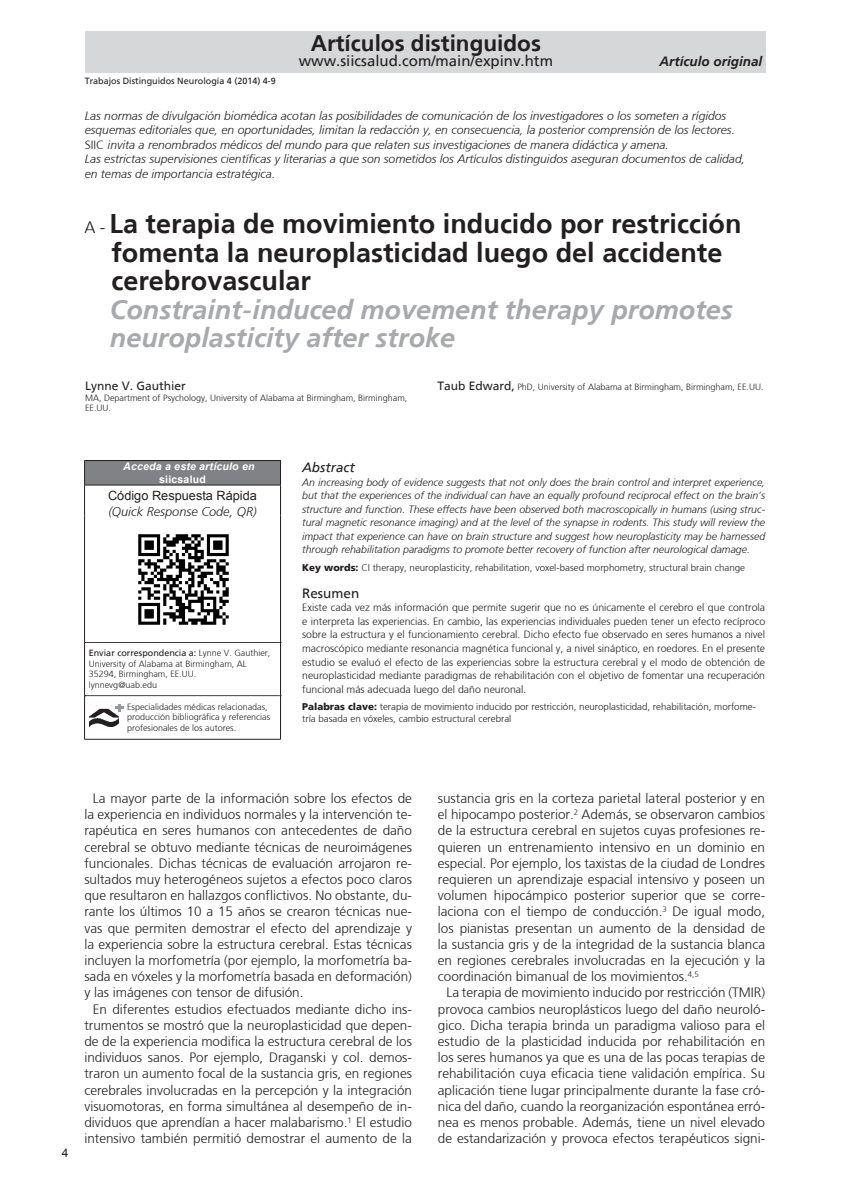
<style>
.page{position:relative;width:851px;height:1191px;background:#fff}
.page>*{position:absolute;margin:0;border:0;box-sizing:border-box;transform-origin:0 0}
.t1{font:700 27px/28.5px "Frutiger";color:#231f20}
.t2{font:italic 700 27px/28.5px "Frutiger";color:#a7a9ac}
.t3{font:700 22.5px "Frutiger";color:#231f20}
.t4{font:15px "Frutiger";color:#231f20}
.t5{font:300 13.5px/16.2px "Frutiger";color:#231f20;text-align:justify}
.t6{font:italic 700 13.5px "Frutiger";color:#231f20}
.t7{font:italic 13.5px "Frutiger";color:#231f20}
.t8{font:13.5px "Frutiger";color:#231f20}
.t9{font:italic 300 12.75px "Frutiger";color:#231f20}
.t10{font:12.75px "Arial";color:#231f20}
.t11{font:italic 300 12px/14.4px "Frutiger";color:#231f20}
.t12{font:12px "Frutiger";color:#231f20}
.t13{font:12px "Arial";color:#231f20}
.t14{font:300 10.5px/13.5px "Frutiger";color:#231f20;text-align:justify}
.t15{font:italic 300 10.5px/13.5px "Frutiger";color:#231f20;text-align:justify}
.t16{font:italic 700 10.5px "Arial";letter-spacing:.02em;color:#fff}
.t17{font:700 10.5px "Arial";letter-spacing:.02em;color:#fff}
.t18{font:300 9.75px/12px "Frutiger";color:#231f20}
.t19{font:300 9px/10.5px "Frutiger";color:#231f20}
.t20{font:9px "Frutiger";color:#231f20}
.s1{font-style:normal}
.s2{font-weight:300;font-size:16.5px}
.s3{font-weight:400;font-size:12px}
.s4{font-weight:400}
.s5{font-weight:900}
</style>
<div class="page">
<div style="left:85px;top:31px;width:680px;height:21px;background:#d6d7d9"></div>
<div style="left:85px;top:32px;width:680px;height:41px;background:#d6d7d9"></div>
<div style="left:84px;top:460px;width:196px;height:25px;background:#808285"></div>
<hr style="left:84px;top:485px;width:197px;height:1px;background:#231f20">
<svg style="left:85px;top:642px;width:195px;height:1px"></svg>
<svg style="left:85px;top:695px;width:195px;height:1px"></svg>
<hr style="left:84px;top:460px;width:197px;height:1px;background:#231f20">
<svg style="left:84px;top:461px;width:1px;height:24px"></svg>
<svg style="left:280px;top:461px;width:1px;height:24px"></svg>
<hr style="left:84px;top:485px;width:1px;height:30px;background:#231f20">
<hr style="left:280px;top:485px;width:1px;height:30px;background:#231f20">
<hr style="left:84px;top:515px;width:1px;height:127px;background:#231f20">
<hr style="left:280px;top:515px;width:1px;height:127px;background:#231f20">
<hr style="left:84px;top:642px;width:1px;height:53px;background:#231f20">
<hr style="left:280px;top:642px;width:1px;height:53px;background:#231f20">
<hr style="left:84px;top:695px;width:1px;height:44px;background:#231f20">
<hr style="left:280px;top:695px;width:1px;height:44px;background:#231f20">
<hr style="left:84px;top:739px;width:197px;height:1px;background:#231f20">
<img style="left:138px;top:534px;width:91px;height:91px">
<img style="left:89px;top:719px;width:30px;height:7px">
<img style="left:89px;top:708px;width:30px;height:9px">
<svg style="left:115px;top:704px;width:9px;height:7px"></svg>
<p class="t20" style="left:85px;top:75px;width:193px">Trabajos Distinguidos Neurología 4 (2014) 4-9</p>
<h2 class="t3" style="left:311px;top:30px;width:231px">Artículos distinguidos</h2>
<p class="t4" style="left:299px;top:52px;width:256px">www.siicsalud.com/main/expinv.htm</p>
<p class="t6" style="left:659px;top:53px;width:104px">Artículo original</p>
<p class="t11" style="left:85px;top:109px;width:661px">Las normas de divulgación biomédica acotan las posibilidades de comunicación de los investigadores o los someten a rígidos esquemas editoriales que, en oportunidades, limitan la redacción y, en consecuencia, la posterior comprensión de los lectores.<br><span class="s1">SIIC</span> invita a renombrados médicos del mundo para que relaten sus investigaciones de manera didáctica y amena.<br>Las estrictas supervisiones científicas y literarias a que son sometidos los Artículos distinguidos aseguran documentos de calidad, en temas de importancia estratégica.</p>
<h1 class="t1" style="left:111px;top:209px;width:631px;text-indent:-27px"><span class="s2">A -</span> La terapia de movimiento inducido por restricción fomenta la neuroplasticidad luego del accidente cerebrovascular</h1>
<h1 class="t2" style="left:110px;top:295px;width:624px">Constraint-induced movement therapy promotes neuroplasticity after stroke</h1>
<p class="t12" style="left:85px;top:379px;width:102px">Lynne V. Gauthier</p>
<p class="t19" style="left:85px;top:392px;width:324px">MA, Department of Psychology, University of Alabama at Birmingham, Birmingham,<br>EE.UU.</p>
<p class="t19" style="left:437px;top:382px;width:327px"><span class="s3">Taub Edward,</span> PhD, University of Alabama at Birmingham, Birmingham, EE.UU.</p>
<p class="t16" style="left:123px;top:459px;width:133px">Acceda a este artículo en</p>
<p class="t17" style="left:159px;top:472px;width:48px">siicsalud</p>
<p class="t10" style="left:108px;top:487px;width:150px">Código Respuesta Rápida</p>
<p class="t9" style="left:108px;top:504px;width:150px">(Quick Response Code, QR)</p>
<p class="t19" style="left:89px;top:648px;width:183px"><span class="s4">Enviar correspondencia a:</span> Lynne V. Gauthier,<br>University of Alabama at Birmingham, AL<br>35294, Birmingham, EE.UU.<br>lynnevg@uab.edu</p>
<p class="t19" style="left:127px;top:701px;width:145px">Especialidades médicas relacionadas, producción bibliográfica y referencias profesionales de los autores.</p>
<p class="t7" style="left:302px;top:459px;width:54px">Abstract</p>
<p class="t15" style="left:302px;top:475px;width:464px">An increasing body of evidence suggests that not only does the brain control and interpret experience, but that the experiences of the individual can have an equally profound reciprocal effect on the brain’s structure and function. These effects have been observed both macroscopically in humans (using struc&shy;tural magnetic resonance imaging) and at the level of the synapse in rodents. This study will review the impact that experience can have on brain structure and suggest how neuroplasticity may be harnessed through rehabilitation paradigms to promote better recovery of function after neurological damage.</p>
<p class="t18" style="left:302px;top:561px;width:444px"><span class="s5">Key words:</span> CI therapy, neuroplasticity, rehabilitation, voxel-based morphometry, structural brain change</p>
<p class="t8" style="left:302px;top:585px;width:59px">Resumen</p>
<p class="t14" style="left:302px;top:601px;width:464px">Existe cada vez más información que permite sugerir que no es únicamente el cerebro el que controla e interpreta las experiencias. En cambio, las experiencias individuales pueden tener un efecto recíproco sobre la estructura y el funcionamiento cerebral. Dicho efecto fue observado en seres humanos a nivel macroscópico mediante resonancia magnética funcional y, a nivel sináptico, en roedores. En el presente estudio se evaluó el efecto de las experiencias sobre la estructura cerebral y el modo de obtención de neuroplasticidad mediante paradigmas de rehabilitación con el objetivo de fomentar una recuperación funcional más adecuada luego del daño neuronal.</p>
<p class="t18" style="left:302px;top:701px;width:455px"><span class="s5">Palabras clave:</span> terapia de movimiento inducido por restricción, neuroplasticidad, rehabilitación, morfome&shy;tría basada en vóxeles, cambio estructural cerebral</p>
<p class="t13" style="left:62px;top:1145px;width:8px">4</p>
<p class="t5" style="left:84px;top:790px;width:329px;text-indent:9px">La mayor parte de la información sobre los efectos de la experiencia en individuos normales y la intervención te&shy;rapéutica en seres humanos con antecedentes de daño cerebral se obtuvo mediante técnicas de neuroimágenes funcionales. Dichas técnicas de evaluación arrojaron re&shy;sultados muy heterogéneos sujetos a efectos poco claros que resultaron en hallazgos conflictivos. No obstante, du&shy;rante los últimos 10 a 15 años se crearon técnicas nue&shy;vas que permiten demostrar el efecto del aprendizaje y la experiencia sobre la estructura cerebral. Estas técnicas incluyen la morfometría (por ejemplo, la morfometría ba&shy;sada en vóxeles y la morfometría basada en deformación) y las imágenes con tensor de difusión.</p>
<p class="t5" style="left:84px;top:1000px;width:329px;text-indent:9px">En diferentes estudios efectuados mediante dicho ins&shy;trumentos se mostró que la neuroplasticidad que depen&shy;de de la experiencia modifica la estructura cerebral de los individuos sanos. Por ejemplo, Draganski y col. demos&shy;traron un aumento focal de la sustancia gris, en regiones cerebrales involucradas en la percepción y la integración visuomotoras, en forma simultánea al desempeño de in&shy;dividuos que aprendían a hacer malabarismo.<sup>1</sup> El estudio intensivo también permitió demostrar el aumento de la</p>
<p class="t5" style="left:438px;top:790px;width:329px">sustancia gris en la corteza parietal lateral posterior y en el hipocampo posterior.<sup>2</sup> Además, se observaron cambios de la estructura cerebral en sujetos cuyas profesiones re&shy;quieren un entrenamiento intensivo en un dominio en especial. Por ejemplo, los taxistas de la ciudad de Londres requieren un aprendizaje espacial intensivo y poseen un volumen hipocámpico posterior superior que se corre&shy;laciona con el tiempo de conducción.<sup>3</sup> De igual modo, los pianistas presentan un aumento de la densidad de la sustancia gris y de la integridad de la sustancia blanca en regiones cerebrales involucradas en la ejecución y la coordinación bimanual de los movimientos.<sup>4,5</sup></p>
<p class="t5" style="left:438px;top:984px;width:329px;text-indent:9px">La terapia de movimiento inducido por restricción (TMIR) provoca cambios neuroplásticos luego del daño neuroló&shy;gico. Dicha terapia brinda un paradigma valioso para el estudio de la plasticidad inducida por rehabilitación en los seres humanos ya que es una de las pocas terapias de rehabilitación cuya eficacia tiene validación empírica. Su aplicación tiene lugar principalmente durante la fase cró&shy;nica del daño, cuando la reorganización espontánea erró&shy;nea es menos probable. Además, tiene un nivel elevado de estandarización y provoca efectos terapéuticos signi-</p>
</div>
